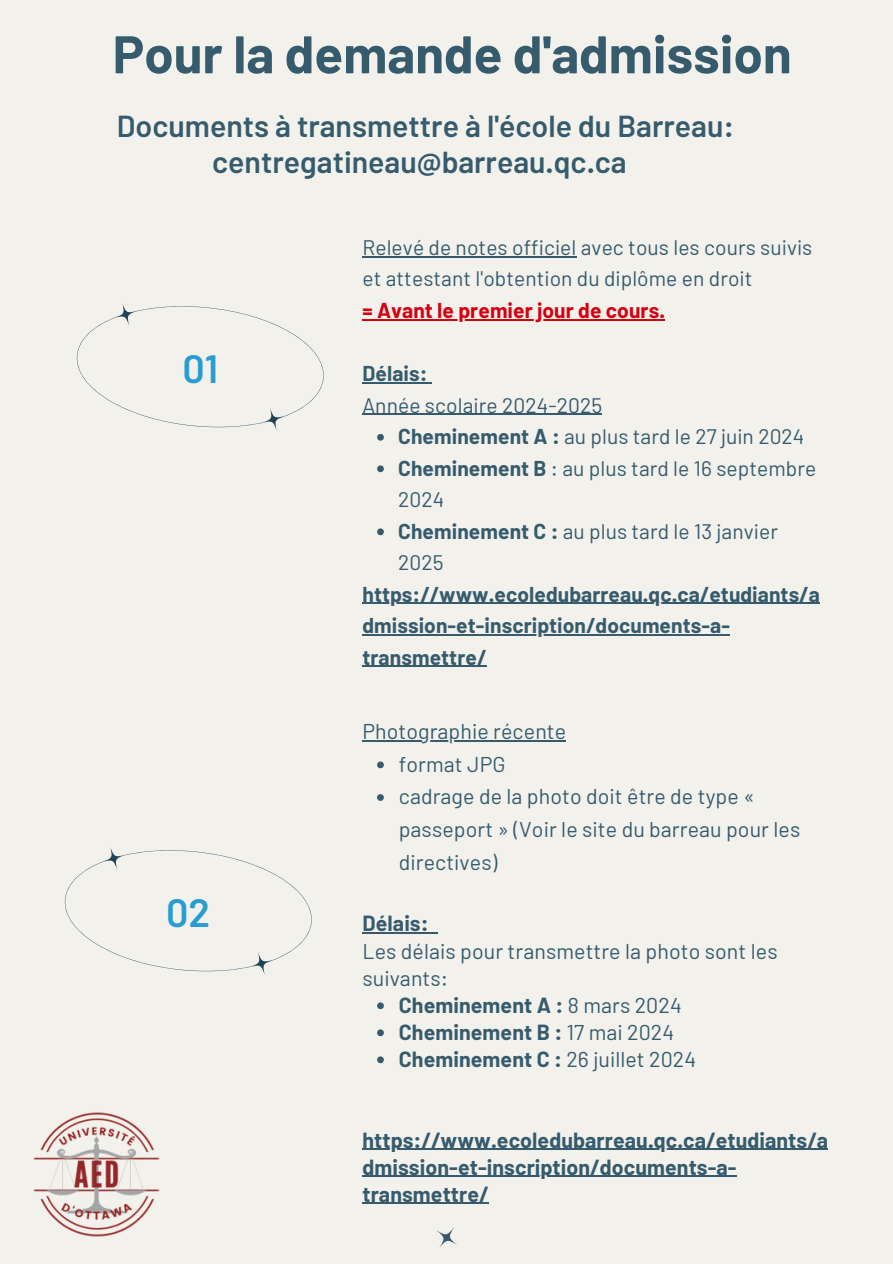
<style>
.page{position:relative;width:893px;height:1264px;background:#fff}
.page>*{position:absolute;margin:0;border:0;box-sizing:border-box;transform-origin:0 0}
.t1{font:700 52.8px "Barlow";color:#365b6d}
.t2{font:600 39.3px "Barlow";color:#289dd2}
.t3{font:600 30.3px/36px "Barlow";color:#365b6d;text-align:center}
.t4{font:700 21.3px/27px "Barlow";letter-spacing:.005em;color:#365b6d}
.t5{font:21.3px/32.7px "Barlow";letter-spacing:.005em;color:#365b6d}
.t6{font:21px/31.5px "Barlow";letter-spacing:.005em;color:#365b6d}
.t7{font:700 21px/31.5px "Barlow";letter-spacing:.005em;color:#365b6d}
.t8{font:700 21px "Barlow";letter-spacing:.005em;color:#d5000f}
.s1{font-weight:700}
.s2{font-weight:400}
</style>
<div class="page">
<div style="left:0;top:0;width:892px;height:1263px;background:#f2f1ec"></div>
<hr style="left:362px;top:256px;width:214px;height:1px;background:#365b6d">
<hr style="left:362px;top:319px;width:303px;height:1px;background:#d5000f">
<hr style="left:362px;top:382px;width:65px;height:1px;background:#365b6d">
<hr style="left:362px;top:413px;width:240px;height:2px;background:#365b6d">
<svg style="left:377px;top:434px;width:7px;height:6px"></svg>
<svg style="left:377px;top:465px;width:7px;height:7px"></svg>
<svg style="left:377px;top:528px;width:7px;height:7px"></svg>
<hr style="left:362px;top:602px;width:457px;height:2px;background:#365b6d">
<hr style="left:362px;top:634px;width:368px;height:1px;background:#365b6d">
<hr style="left:362px;top:665px;width:124px;height:2px;background:#365b6d">
<hr style="left:362px;top:740px;width:204px;height:1px;background:#365b6d">
<svg style="left:377px;top:761px;width:7px;height:7px"></svg>
<svg style="left:377px;top:794px;width:7px;height:7px"></svg>
<hr style="left:362px;top:932px;width:66px;height:1px;background:#365b6d">
<svg style="left:377px;top:1002px;width:7px;height:7px"></svg>
<svg style="left:377px;top:1029px;width:7px;height:7px"></svg>
<svg style="left:377px;top:1056px;width:7px;height:7px"></svg>
<hr style="left:362px;top:1148px;width:466px;height:1px;background:#365b6d">
<hr style="left:362px;top:1175px;width:374px;height:1px;background:#365b6d">
<hr style="left:362px;top:1202px;width:126px;height:1px;background:#365b6d">
<svg style="left:76px;top:303px;width:248px;height:128px"></svg>
<svg style="left:64px;top:847px;width:248px;height:128px"></svg>
<svg style="left:436px;top:1227px;width:21px;height:21px"></svg>
<img style="left:33px;top:1112px;width:127px;height:125px">
<h1 class="t1" style="left:113px;top:20px;width:680px">Pour la demande d'admission</h1>
<h3 class="t3" style="left:117px;top:107px;width:618px">Documents à transmettre à l'école du Barreau: centregatineau@barreau.qc.ca</h3>
<h2 class="t2" style="left:182px;top:343px;width:37px">01</h2>
<h2 class="t2" style="left:166px;top:887px;width:46px">02</h2>
<p class="t6" style="left:362px;top:231px;width:451px">Relevé de notes officiel avec tous les cours suivis et attestant l'obtention du diplôme en droit</p>
<p class="t8" style="left:362px;top:297px;width:304px">= Avant le premier jour de cours.</p>
<p class="t7" style="left:362px;top:357px;width:66px">Délais:</p>
<p class="t6" style="left:398px;top:388px;width:419px;text-indent:-36px">Année scolaire 2024-2025<br><span class="s1">Cheminement A :</span> au plus tard le 27 juin 2024<br><span class="s1">Cheminement B</span> : au plus tard le 16 septembre<br>2024<br><span class="s1">Cheminement C :</span> au plus tard le 13 janvier<br>2025</p>
<p class="t7" style="left:362px;top:577px;width:459px">https://www.ecoledubarreau.qc.ca/etudiants/a dmission-et-inscription/documents-a&shy;transmettre/</p>
<p class="t5" style="left:399px;top:714px;width:403px;text-indent:-36px">Photographie récente<br>format JPG<br>cadrage de la photo doit être de type « passeport » (Voir le site du barreau pour les directives)</p>
<p class="t4" style="left:362px;top:909px;width:68px">Délais:</p>
<p class="t5" style="left:362px;top:933px;width:416px">Les délais pour transmettre la photo sont les</p>
<p class="t5" style="left:362px;top:960px;width:87px">suivants:</p>
<p class="t4" style="left:399px;top:990px;width:284px">Cheminement A : <span class="s2">8 mars 2024</span></p>
<p class="t4" style="left:399px;top:1017px;width:277px">Cheminement B : <span class="s2">17 mai 2024</span></p>
<p class="t4" style="left:399px;top:1044px;width:299px">Cheminement C : <span class="s2">26 juillet 2024</span></p>
<p class="t4" style="left:362px;top:1125px;width:467px">https://www.ecoledubarreau.qc.ca/etudiants/a dmission-et-inscription/documents-a&shy;transmettre/</p>
</div>
